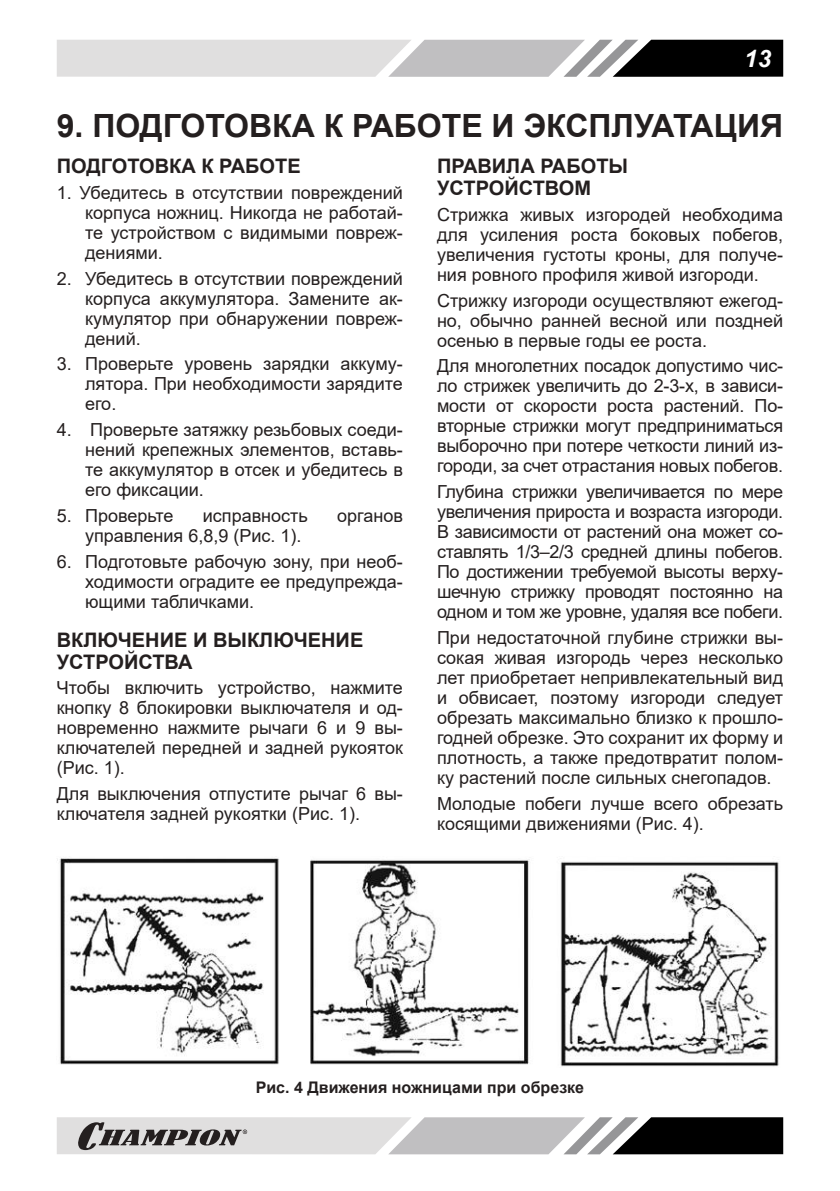
<style>
.page{position:relative;width:840px;height:1191px;background:#fff}
.page>*{position:absolute;margin:0;border:0;box-sizing:border-box;transform-origin:0 0}
.t1{font:700 32px "Arial";color:#241f1f}
.t2{font:italic 700 24px "Arial";color:#fff}
.t3{font:700 20px/22px "Arial";color:#241f1f}
.t4{font:18px/20px "Arial";color:#241f1f;text-align:justify}
.t5{font:700 16px "Arial";color:#241f1f}
</style>
<div class="page">
<svg style="left:57px;top:40px;width:725px;height:37px;background:#aaa"></svg>
<svg style="left:57px;top:1117px;width:725px;height:37px;background:#9f9e9e"></svg>
<img style="left:57px;top:858px;width:722px;height:209px">
<h2 class="t2" style="left:743px;top:50px;width:28px">13</h2>
<h1 class="t1" style="left:57px;top:103px;width:727px">9. ПОДГОТОВКА К РАБОТЕ И ЭКСПЛУАТАЦИЯ</h1>
<p class="t3" style="left:57px;top:156px;width:245px">ПОДГОТОВКА К РАБОТЕ</p>
<p class="t4" style="left:85px;top:183px;width:319px;text-indent:-28px">1. Убедитесь в отсутствии повреждений корпуса ножниц. Никогда не работай&shy;те устройством с видимыми повреж&shy;дениями.</p>
<p class="t4" style="left:85px;top:268px;width:319px;text-indent:-28px">2. Убедитесь в отсутствии повреждений корпуса аккумулятора. Замените ак&shy;кумулятор при обнаружении повреж&shy;дений.</p>
<p class="t4" style="left:85px;top:354px;width:319px;text-indent:-28px">3. Проверьте уровень зарядки аккуму&shy;лятора. При необходимости зарядите его.</p>
<p class="t4" style="left:85px;top:420px;width:319px;text-indent:-28px">4. Проверьте затяжку резьбовых соеди&shy;нений крепежных элементов, вставь&shy;те аккумулятор в отсек и убедитесь в его фиксации.</p>
<p class="t4" style="left:57px;top:505px;width:118px">5. Проверьте</p>
<p class="t4" style="left:203px;top:505px;width:106px">исправность</p>
<p class="t4" style="left:337px;top:505px;width:67px">органов</p>
<p class="t4" style="left:85px;top:525px;width:218px">управления 6,8,9 (Рис. 1).</p>
<p class="t4" style="left:85px;top:551px;width:319px;text-indent:-28px">6. Подготовьте рабочую зону, при необ&shy;ходимости оградите ее предупрежда&shy;ющими табличками.</p>
<p class="t3" style="left:57px;top:629px;width:308px">ВКЛЮЧЕНИЕ И ВЫКЛЮЧЕНИЕ<br>УСТРОЙСТВА</p>
<p class="t4" style="left:57px;top:678px;width:347px">Чтобы включить устройство, нажмите кнопку 8 блокировки выключателя и од&shy;новременно нажмите рычаги 6 и 9 вы&shy;ключателей передней и задней рукояток (Рис. 1).</p>
<p class="t4" style="left:57px;top:783px;width:347px">Для выключения отпустите рычаг 6 вы&shy;ключателя задней рукоятки (Рис. 1).</p>
<p class="t3" style="left:437px;top:156px;width:193px">ПРАВИЛА РАБОТЫ<br>УСТРОЙСТВОМ</p>
<p class="t4" style="left:437px;top:205px;width:347px">Стрижка живых изгородей необходима для усиления роста боковых побегов, увеличения густоты кроны, для получе&shy;ния ровного профиля живой изгороди.</p>
<p class="t4" style="left:437px;top:290px;width:347px">Стрижку изгороди осуществляют ежегод&shy;но, обычно ранней весной или поздней осенью в первые годы ее роста.</p>
<p class="t4" style="left:437px;top:356px;width:347px">Для многолетних посадок допустимо чис&shy;ло стрижек увеличить до 2-3-х, в зависи&shy;мости от скорости роста растений. По&shy;вторные стрижки могут предприниматься выборочно при потере четкости линий из&shy;городи, за счет отрастания новых побегов.</p>
<p class="t4" style="left:437px;top:482px;width:347px">Глубина стрижки увеличивается по мере увеличения прироста и возраста изгороди.<br>В зависимости от растений она может со&shy;ставлять 1/3–2/3 средней длины побегов.<br>По достижении требуемой высоты верху&shy;шечную стрижку проводят постоянно на одном и том же уровне, удаляя все побеги.</p>
<p class="t4" style="left:437px;top:627px;width:347px">При недостаточной глубине стрижки вы&shy;сокая живая изгородь через несколько лет приобретает непривлекательный вид и обвисает, поэтому изгороди следует обрезать максимально близко к прошло&shy;годней обрезке. Это сохранит их форму и плотность, а также предотвратит полом&shy;ку растений после сильных снегопадов.</p>
<p class="t4" style="left:437px;top:793px;width:347px">Молодые побеги лучше всего обрезать косящими движениями (Рис. 4).</p>
<p class="t5" style="left:256px;top:1076px;width:330px">Рис. 4 Движения ножницами при обрезке</p>
</div>
